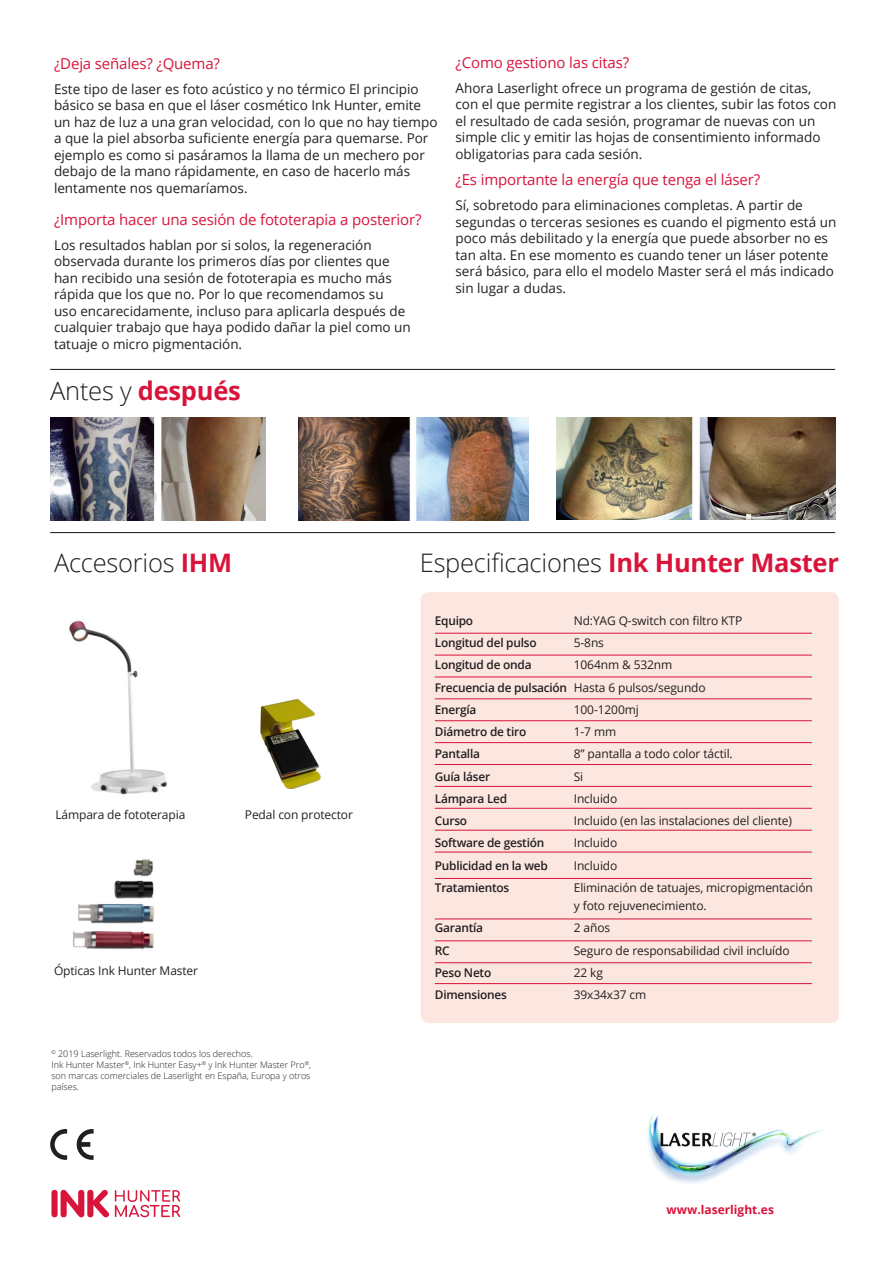
<style>
.page{position:relative;width:893px;height:1263px;background:#fff}
.page>*{position:absolute;margin:0;border:0;box-sizing:border-box;transform-origin:0 0}
.t1{font:300 25.5px "Open Sans";letter-spacing:-.01em;color:#231f20}
.t2{font:700 25.5px "Open Sans";letter-spacing:-.01em;color:#d9143b}
.t3{font:15px "Open Sans";letter-spacing:-.01em;color:#d9143b}
.t4{font:13.5px/16.5px "Open Sans";color:#231f20}
.t5{font:12px/18px "Open Sans";letter-spacing:-.01em;color:#231f20}
.t6{font:600 12px "Open Sans";letter-spacing:-.02em;color:#231f20}
.t7{font:700 12px "Open Sans";color:#d9143b}
.t8{font:9.9px "Franklin Gothic";color:#231f20}
.t9{font:300 9px/10.8px "Open Sans";color:#231f20;text-align:justify}
.s1{font-weight:300;color:#231f20}
.s2{font-weight:700;color:#d9143b}
</style>
<div class="page">
<div style="left:421px;top:592px;width:418px;height:431px;background:#fbe6e0;border-radius:9px"></div>
<img style="left:647px;top:1113px;width:175px;height:71px">
<hr style="left:435px;top:655px;width:377px;height:1px;background:#d9143b">
<hr style="left:435px;top:676px;width:377px;height:1px;background:#d9143b">
<svg style="left:115px;top:1190px;width:65px;height:27px"></svg>
<svg style="left:51px;top:1190px;width:58px;height:27px"></svg>
<svg style="left:50px;top:1129px;width:17px;height:31px"></svg>
<svg style="left:77px;top:1129px;width:17px;height:31px"></svg>
<hr style="left:50px;top:369px;width:785px;height:1px;background:#231f20">
<hr style="left:50px;top:532px;width:785px;height:1px;background:#231f20">
<img style="left:50px;top:417px;width:215px;height:103px">
<img style="left:298px;top:417px;width:230px;height:103px">
<img style="left:557px;top:418px;width:278px;height:101px">
<hr style="left:435px;top:633px;width:377px;height:1px;background:#d9143b">
<hr style="left:435px;top:698px;width:377px;height:1px;background:#d9143b">
<hr style="left:435px;top:720px;width:377px;height:1px;background:#d9143b">
<hr style="left:435px;top:742px;width:377px;height:1px;background:#d9143b">
<hr style="left:435px;top:764px;width:377px;height:1px;background:#d9143b">
<hr style="left:435px;top:786px;width:377px;height:1px;background:#d9143b">
<hr style="left:435px;top:808px;width:377px;height:1px;background:#d9143b">
<hr style="left:435px;top:830px;width:377px;height:1px;background:#d9143b">
<hr style="left:435px;top:852px;width:377px;height:1px;background:#d9143b">
<hr style="left:435px;top:878px;width:377px;height:1px;background:#d9143b">
<hr style="left:435px;top:940px;width:377px;height:1px;background:#d9143b">
<hr style="left:435px;top:962px;width:377px;height:1px;background:#d9143b">
<hr style="left:435px;top:983px;width:377px;height:1px;background:#d9143b">
<hr style="left:435px;top:918px;width:377px;height:1px;background:#d9143b">
<img style="left:69px;top:620px;width:99px;height:175px">
<img style="left:73px;top:859px;width:81px;height:91px">
<img style="left:260px;top:699px;width:60px;height:89px">
<p class="t3" style="left:54px;top:53px;width:167px">¿Deja señales? ¿Quema?</p>
<p class="t4" style="left:54px;top:80px;width:385px">Este tipo de laser es foto acústico y no térmico El principio básico se basa en que el láser cosmético Ink Hunter, emite un haz de luz a una gran velocidad, con lo que no hay tiempo a que la piel absorba suficiente energía para quemarse. Por ejemplo es como si pasáramos la llama de un mechero por debajo de la mano rápidamente, en caso de hacerlo más lentamente nos quemaríamos.</p>
<p class="t3" style="left:54px;top:209px;width:369px">¿Importa hacer una sesión de fototerapia a posterior?</p>
<p class="t4" style="left:54px;top:236px;width:358px">Los resultados hablan por si solos, la regeneración observada durante los primeros días por clientes que han recibido una sesión de fototerapia es mucho más rápida que los que no. Por lo que recomendamos su<br>uso encarecidamente, incluso para aplicarla después de cualquier trabajo que haya podido dañar la piel como un tatuaje o micro pigmentación.</p>
<p class="t2" style="left:50px;top:373px;width:192px"><span class="s1">Antes y</span> después</p>
<p class="t3" style="left:455px;top:52px;width:175px">¿Como gestiono las citas?</p>
<p class="t4" style="left:455px;top:79px;width:382px">Ahora Laserlight ofrece un programa de gestión de citas, con el que permite registrar a los clientes, subir las fotos con el resultado de cada sesión, programar de nuevas con un simple clic y emitir las hojas de consentimiento informado obligatorias para cada sesión.</p>
<p class="t3" style="left:455px;top:170px;width:306px">¿Es importante la energía que tenga el láser?</p>
<p class="t4" style="left:455px;top:197px;width:382px">Sí, sobretodo para eliminaciones completas. A partir de segundas o terceras sesiones es cuando el pigmento está un poco más debilitado y la energía que puede absorber no es tan alta. En ese momento es cuando tener un láser potente será básico, para ello el modelo Master será el más indicado sin lugar a dudas.</p>
<p class="t1" style="left:54px;top:546px;width:180px">Accesorios <span class="s2">IHM</span></p>
<p class="t1" style="left:420px;top:546px;width:421px">Especificaciones <span class="s2">Ink Hunter Master</span></p>
<p class="t5" style="left:55px;top:806px;width:131px">Lámpara de fototerapia</p>
<p class="t5" style="left:245px;top:806px;width:109px">Pedal con protector</p>
<p class="t5" style="left:54px;top:962px;width:146px">Ópticas Ink Hunter Master</p>
<p class="t9" style="left:51px;top:1048px;width:203px"><sup>©</sup> 2019 Laserlight. Reservados todos los derechos.</p>
<p class="t9" style="left:51px;top:1059px;width:261px">Ink Hunter Master<sup>®</sup>, Ink Hunter Easy+<sup>®</sup> y Ink Hunter Master Pro<sup>®</sup>, son marcas comerciales de Laserlight en España, Europa y otros países.</p>
<p class="t5" style="left:574px;top:611px;width:170px">Nd:YAG Q-switch con filtro KTP</p>
<p class="t5" style="left:574px;top:633px;width:32px">5-8ns</p>
<p class="t5" style="left:574px;top:656px;width:100px">1064nm &amp; 532nm</p>
<p class="t5" style="left:574px;top:678px;width:133px">Hasta 6 pulsos/segundo</p>
<p class="t5" style="left:574px;top:700px;width:67px">100-1200mj</p>
<p class="t5" style="left:574px;top:722px;width:44px">1-7 mm</p>
<p class="t5" style="left:574px;top:745px;width:161px">8” pantalla a todo color táctil.</p>
<p class="t5" style="left:574px;top:767px;width:11px">Si</p>
<p class="t5" style="left:574px;top:789px;width:45px">Incluido</p>
<p class="t5" style="left:574px;top:811px;width:220px">Incluido (en las instalaciones del cliente)</p>
<p class="t5" style="left:574px;top:834px;width:45px">Incluido</p>
<p class="t5" style="left:574px;top:856px;width:45px">Incluido</p>
<p class="t5" style="left:574px;top:878px;width:241px">Eliminación de tatuajes, micropigmentación y foto rejuvenecimiento.</p>
<p class="t5" style="left:574px;top:918px;width:38px">2 años</p>
<p class="t5" style="left:574px;top:941px;width:217px">Seguro de responsabilidad civil incluído</p>
<p class="t5" style="left:574px;top:963px;width:31px">22 kg</p>
<p class="t5" style="left:574px;top:985px;width:74px">39x34x37 cm</p>
<p class="t6" style="left:435px;top:612px;width:40px">Equipo</p>
<p class="t6" style="left:435px;top:635px;width:103px">Longitud del pulso</p>
<p class="t6" style="left:435px;top:657px;width:98px">Longitud de onda</p>
<p class="t6" style="left:435px;top:679px;width:134px">Frecuencia de pulsación</p>
<p class="t6" style="left:435px;top:701px;width:43px">Energía</p>
<p class="t6" style="left:435px;top:724px;width:93px">Diámetro de tiro</p>
<p class="t6" style="left:435px;top:746px;width:47px">Pantalla</p>
<p class="t6" style="left:435px;top:768px;width:57px">Guía láser</p>
<p class="t6" style="left:435px;top:790px;width:74px">Lámpara Led</p>
<p class="t6" style="left:435px;top:813px;width:34px">Curso</p>
<p class="t6" style="left:435px;top:835px;width:111px">Software de gestión</p>
<p class="t6" style="left:435px;top:857px;width:115px">Publicidad en la web</p>
<p class="t6" style="left:435px;top:879px;width:76px">Tratamientos</p>
<p class="t6" style="left:435px;top:920px;width:50px">Garantía</p>
<p class="t6" style="left:435px;top:942px;width:16px">RC</p>
<p class="t6" style="left:435px;top:964px;width:58px">Peso Neto</p>
<p class="t6" style="left:435px;top:986px;width:73px">Dimensiones</p>
<p class="t8" style="left:498px;top:641px;width:95px">Cable de alimentación</p>
<p class="t8" style="left:438px;top:798px;width:149px">Tubo y embudo de recarga de agua</p>
<p class="t7" style="left:667px;top:1201px;width:109px">www.laserlight.es</p>
</div>
